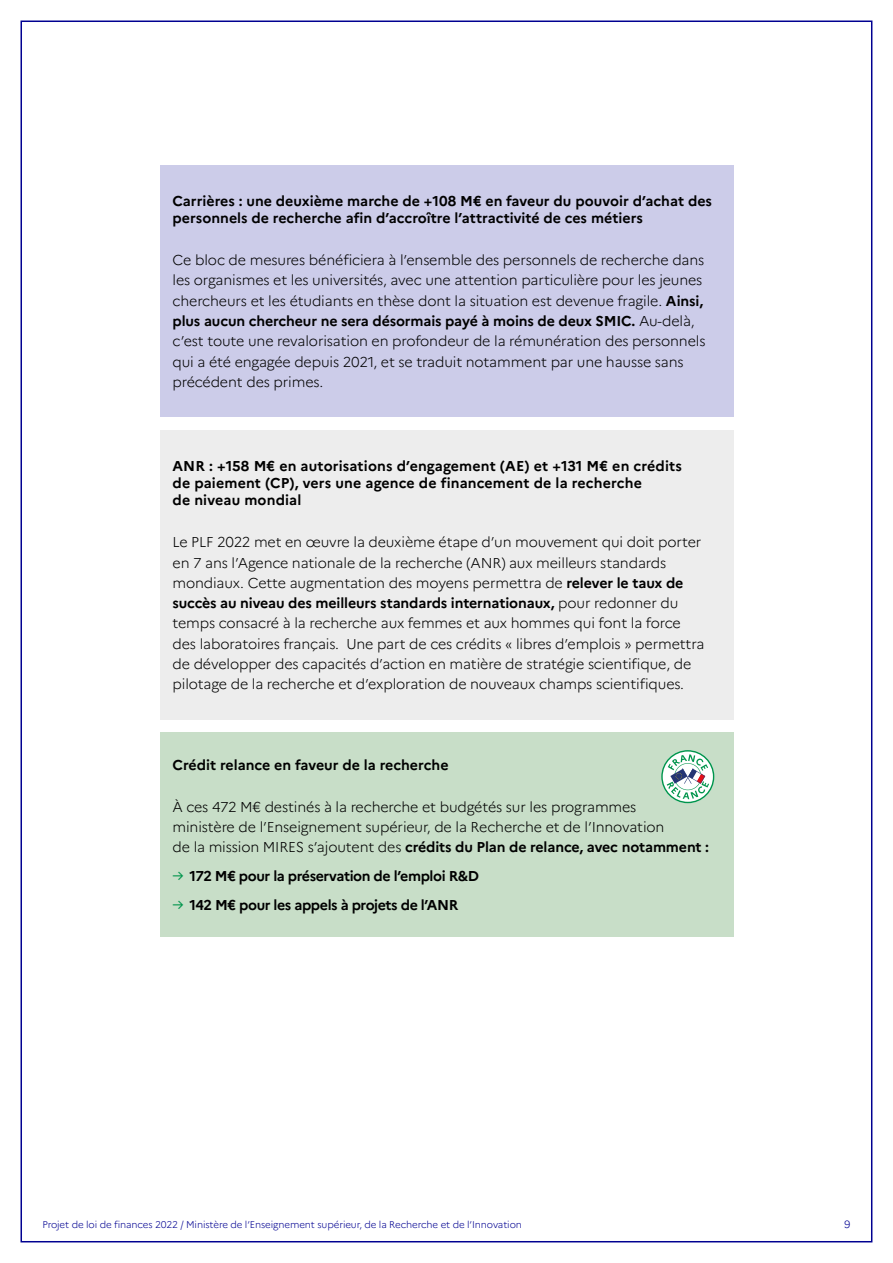
<style>
.page{position:relative;width:893px;height:1263px;background:#fff}
.page>*{position:absolute;margin:0;border:0;box-sizing:border-box;transform-origin:0 0}
.t1{font:300 14.25px/20.2px "Marianne";letter-spacing:-.01em;color:#000}
.t2{font:700 14.25px/17.1px "Marianne";color:#000}
.t3{font:700 14.25px "Marianne";letter-spacing:-.03em;color:#000}
.t4{font:300 10.5px "Marianne";color:#000091}
.t5{font:300 9.75px "Marianne";letter-spacing:-.01em;color:#000091}
.s1{font-weight:700}
.s2{font-weight:400;color:#00954c}
</style>
<div class="page">
<div style="left:160px;top:732px;width:573px;height:204px;background:#c8dec8"></div>
<svg style="left:661px;top:750px;width:53px;height:53px"></svg>
<div style="left:160px;top:165px;width:573px;height:252px;background:#cccce9"></div>
<div style="left:160px;top:430px;width:573px;height:290px;background:#ededed"></div>
<p class="t2" style="left:173px;top:193px;width:541px">Carrières : une deuxième marche de +108 M€ en faveur du pouvoir d’achat des personnels de recherche afin d’accroître l’attractivité de ces métiers</p>
<p class="t1" style="left:173px;top:250px;width:534px">Ce bloc de mesures bénéficiera à l’ensemble des personnels de recherche dans les organismes et les universités, avec une attention particulière pour les jeunes chercheurs et les étudiants en thèse dont la situation est devenue fragile. <span class="s1">Ainsi, plus aucun chercheur ne sera désormais payé à moins de deux SMIC.</span> Au-delà, c’est toute une revalorisation en profondeur de la rémunération des personnels qui a été engagée depuis 2021, et se traduit notamment par une hausse sans précédent des primes.</p>
<p class="t2" style="left:173px;top:458px;width:511px">ANR : +158 M€ en autorisations d’engagement (AE) et +131 M€ en crédits de paiement (CP), vers une agence de financement de la recherche<br>de niveau mondial</p>
<p class="t1" style="left:173px;top:532px;width:533px">Le PLF 2022 met en œuvre la deuxième étape d’un mouvement qui doit porter en 7 ans l’Agence nationale de la recherche (ANR) aux meilleurs standards mondiaux. Cette augmentation des moyens permettra de <span class="s1">relever le taux de succès au niveau des meilleurs standards internationaux,</span> pour redonner du temps consacré à la recherche aux femmes et aux hommes qui font la force des laboratoires français. Une part de ces crédits « libres d’emplois » permettra de développer des capacités d’action en matière de stratégie scientifique, de pilotage de la recherche et d’exploration de nouveaux champs scientifiques.</p>
<p class="t2" style="left:173px;top:756px;width:278px">Crédit relance en faveur de la recherche</p>
<p class="t1" style="left:173px;top:796px;width:538px">À ces 472 M€ destinés à la recherche et budgétés sur les programmes<br>ministère de l’Enseignement supérieur, de la Recherche et de l’Innovation<br>de la mission MIRES s’ajoutent des <span class="s1">crédits du Plan de relance, avec notamment :</span></p>
<p class="t3" style="left:173px;top:867px;width:308px"><span class="s2">→</span> 172 M€ pour la préservation de l’emploi R&amp;D</p>
<p class="t3" style="left:173px;top:896px;width:287px"><span class="s2">→</span> 142 M€ pour les appels à projets de l’ANR</p>
<p class="t5" style="left:43px;top:1218px;width:481px">Projet de loi de finances 2022 / Ministère de l’Enseignement supérieur, de la Recherche et de l’Innovation</p>
<p class="t4" style="left:844px;top:1218px;width:8px">9</p>
</div>
